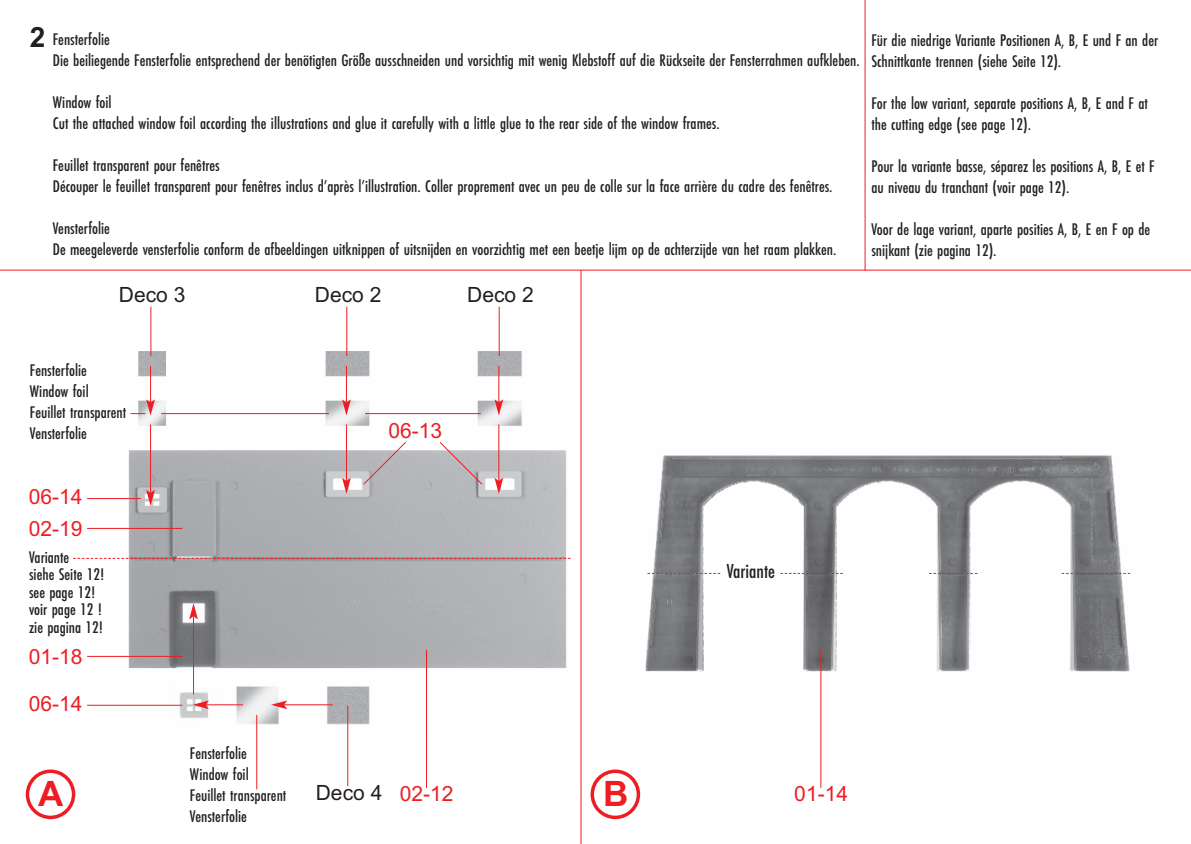
<style>
.page{position:relative;width:1191px;height:844px;background:#fff}
.page>*{position:absolute;margin:0;border:0;box-sizing:border-box;transform-origin:0 0}
.t1{font:700 35px "Arial";color:#ee1d23}
.t2{font:21px "Arial";color:#ee1d23}
.t3{font:21px "Arial";color:#231f20}
.t4{font:21px "Futura EF Medium Con";color:#231f20}
.t5{font:17.5px/21px "Futura EF Medium Con";color:#231f20}
.s1{font-family:"Arial";font-weight:700;font-size:28px}
</style>
<div class="page">
<hr style="left:580px;top:270px;width:1px;height:573px;background:#ee1d23">
<hr style="left:864px;top:0;width:1px;height:270px;background:#ee1d23">
<hr style="left:0;top:269px;width:1191px;height:1px;background:#ee1d23">
<img style="left:124px;top:346px;width:446px;height:385px">
<img style="left:645px;top:455px;width:486px;height:220px">
<svg style="left:26px;top:769px;width:49px;height:50px"></svg>
<svg style="left:590px;top:769px;width:50px;height:50px"></svg>
<hr style="left:346px;top:366px;width:1px;height:36px;background:#ee1d23">
<svg style="left:342px;top:399px;width:9px;height:16px"></svg>
<hr style="left:346px;top:424px;width:1px;height:56px;background:#ee1d23">
<svg style="left:342px;top:477px;width:9px;height:17px"></svg>
<hr style="left:346px;top:306px;width:1px;height:50px;background:#ee1d23">
<hr style="left:150px;top:366px;width:1px;height:36px;background:#ee1d23">
<hr style="left:150px;top:424px;width:1px;height:68px;background:#ee1d23">
<svg style="left:146px;top:489px;width:9px;height:16px"></svg>
<hr style="left:206px;top:704px;width:37px;height:1px;background:#ee1d23">
<svg style="left:193px;top:700px;width:16px;height:9px"></svg>
<hr style="left:284px;top:704px;width:48px;height:1px;background:#ee1d23">
<svg style="left:271px;top:700px;width:16px;height:9px"></svg>
<hr style="left:193px;top:616px;width:1px;height:78px;background:#ee1d23">
<svg style="left:189px;top:603px;width:9px;height:16px"></svg>
<hr style="left:150px;top:306px;width:1px;height:50px;background:#ee1d23">
<hr style="left:498px;top:366px;width:1px;height:36px;background:#ee1d23">
<svg style="left:494px;top:399px;width:9px;height:16px"></svg>
<hr style="left:498px;top:424px;width:1px;height:56px;background:#ee1d23">
<svg style="left:494px;top:477px;width:9px;height:17px"></svg>
<hr style="left:499px;top:306px;width:1px;height:50px;background:#ee1d23">
<svg style="left:130px;top:399px;width:25px;height:16px"></svg>
<hr style="left:161px;top:413px;width:168px;height:1px;background:#ee1d23">
<hr style="left:365px;top:413px;width:116px;height:1px;background:#ee1d23">
<svg style="left:362px;top:441px;width:45px;height:44px"></svg>
<svg style="left:439px;top:441px;width:44px;height:44px"></svg>
<hr style="left:820px;top:649px;width:1px;height:138px;background:#ee1d23">
<hr style="left:426px;top:649px;width:1px;height:138px;background:#ee1d23">
<hr style="left:347px;top:705px;width:1px;height:81px;background:#ee1d23">
<hr style="left:256px;top:714px;width:1px;height:75px;background:#ee1d23">
<hr style="left:87px;top:704px;width:95px;height:1px;background:#ee1d23">
<hr style="left:87px;top:655px;width:95px;height:1px;background:#ee1d23">
<hr style="left:87px;top:528px;width:95px;height:1px;background:#ee1d23">
<hr style="left:87px;top:498px;width:54px;height:1px;background:#ee1d23">
<svg style="left:73px;top:557px;width:497px;height:1px"></svg>
<svg style="left:929px;top:573px;width:48px;height:1px"></svg>
<svg style="left:1061px;top:573px;width:69px;height:1px"></svg>
<svg style="left:780px;top:573px;width:62px;height:1px"></svg>
<svg style="left:647px;top:573px;width:73px;height:1px"></svg>
<p class="t5" style="left:53px;top:30px;width:808px;text-indent:-23px"><span class="s1">2</span> Fensterfolie<br>Die beiliegende Fensterfolie entsprechend der benötigten Größe ausschneiden und vorsichtig mit wenig Klebstoff auf die Rückseite der Fensterrahmen aufkleben.</p>
<p class="t5" style="left:53px;top:93px;width:668px">Window foil<br>Cut the attached window foil according the illustrations and glue it carefully with a little glue to the rear side of the window frames.</p>
<p class="t5" style="left:53px;top:156px;width:781px">Feuillet transparent pour fenêtres<br>Découper le feuillet transparent pour fenêtres inclus d’après l’illustration. Coller proprement avec un peu de colle sur la face arrière du cadre des fenêtres.</p>
<p class="t5" style="left:53px;top:219px;width:785px">Vensterfolie<br>De meegeleverde vensterfolie conform de afbeeldingen uitknippen of uitsnijden en voorzichtig met een beetje lijm op de achterzijde van het raam plakken.</p>
<p class="t3" style="left:119px;top:282px;width:68px">Deco 3</p>
<p class="t3" style="left:467px;top:282px;width:68px">Deco 2</p>
<p class="t3" style="left:315px;top:282px;width:68px">Deco 2</p>
<p class="t5" style="left:871px;top:31px;width:288px">Für die niedrige Variante Positionen A, B, E und F an der<br>Schnittkante trennen (siehe Seite 12).</p>
<p class="t5" style="left:871px;top:94px;width:278px">For the low variant, separate positions A, B, E and F at the cutting edge (see page 12).</p>
<p class="t5" style="left:871px;top:157px;width:285px">Pour la variante basse, séparez les positions A, B, E et F au niveau du tranchant (voir page 12).</p>
<p class="t5" style="left:871px;top:220px;width:280px">Voor de lage variant, aparte posities A, B, E en F op de snijkant (zie pagina 12).</p>
<p class="t5" style="left:30px;top:360px;width:98px">Fensterfolie<br>Window foil<br>Feuillet transparent<br>Vensterfolie</p>
<p class="t2" style="left:29px;top:484px;width:55px">06-14</p>
<p class="t2" style="left:29px;top:516px;width:55px">02-19</p>
<p class="t5" style="left:29px;top:549px;width:77px;line-height:17.5px">Variante<br>siehe Seite 12! see page 12! voir page 12 ! zie pagina 12!</p>
<p class="t2" style="left:29px;top:644px;width:55px">01-18</p>
<p class="t2" style="left:29px;top:691px;width:55px">06-14</p>
<p class="t2" style="left:388px;top:419px;width:55px">06-13</p>
<p class="t5" style="left:190px;top:743px;width:98px">Fensterfolie<br>Window foil<br>Feuillet transparent<br>Vensterfolie</p>
<h1 class="t1" style="left:38px;top:773px;width:27px">A</h1>
<h1 class="t1" style="left:603px;top:773px;width:27px">B</h1>
<p class="t3" style="left:316px;top:780px;width:68px">Deco 4</p>
<p class="t2" style="left:400px;top:781px;width:55px">02-12</p>
<p class="t4" style="left:726px;top:562px;width:50px">Variante</p>
<p class="t2" style="left:794px;top:781px;width:55px">01-14</p>
</div>
